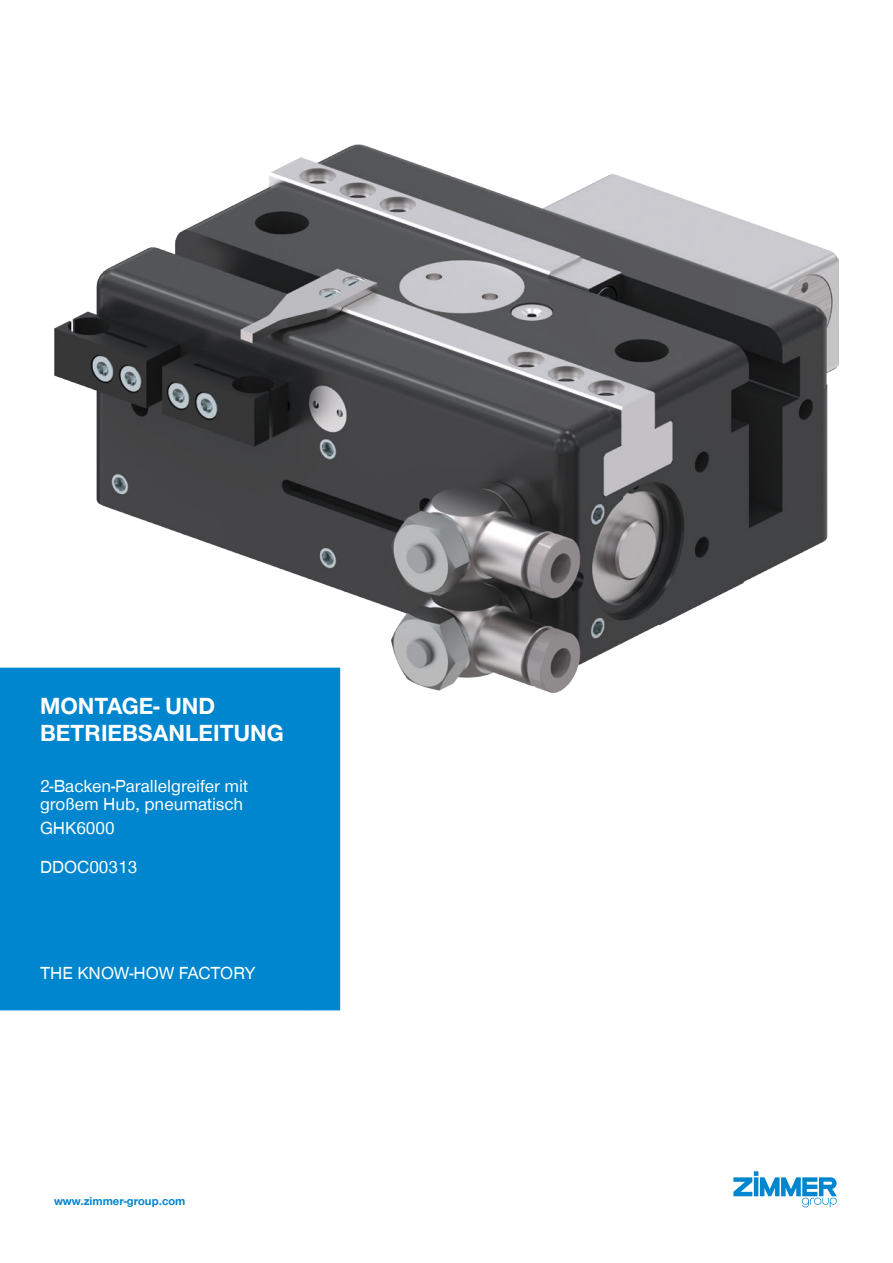
<style>
.page{position:relative;width:893px;height:1263px;background:#fff}
.page>*{position:absolute;margin:0;border:0;box-sizing:border-box;transform-origin:0 0}
.CB_AF_TD-Deckblatt-Titel{font:700 24px/27px "Zimmer Group Sans Global";color:#fff}
.CB_AF_TD-Deckblatt-Daten{font:18px/18px "Zimmer Group Sans Global";color:#fff}
.CB_AF_TD-Deckblatt-Link{font:700 12px "Zimmer Group Sans";color:#0086ce}
</style>
<div class="page">
<img style="left:54px;top:145px;width:784px;height:547px">
<div style="left:0;top:668px;width:340px;height:342px;background:#0086ce"></div>
<svg style="left:733px;top:1171px;width:104px;height:37px"></svg>
<p class="CB_AF_TD-Deckblatt-Titel" style="left:40px;top:692px;width:245px">MONTAGE- UND<br>BETRIEBSANLEITUNG</p>
<p class="CB_AF_TD-Deckblatt-Daten" style="left:40px;top:777px;width:210px">2-Backen-Parallelgreifer mit großem Hub, pneumatisch</p>
<p class="CB_AF_TD-Deckblatt-Daten" style="left:40px;top:819px;width:76px">GHK6000</p>
<p class="CB_AF_TD-Deckblatt-Daten" style="left:40px;top:858px;width:99px">DDOC00313</p>
<p class="CB_AF_TD-Deckblatt-Daten" style="left:40px;top:964px;width:217px">THE KNOW-HOW FACTORY</p>
<p class="CB_AF_TD-Deckblatt-Link" style="left:54px;top:1193px;width:133px">www.zimmer-group.com</p>
</div>
